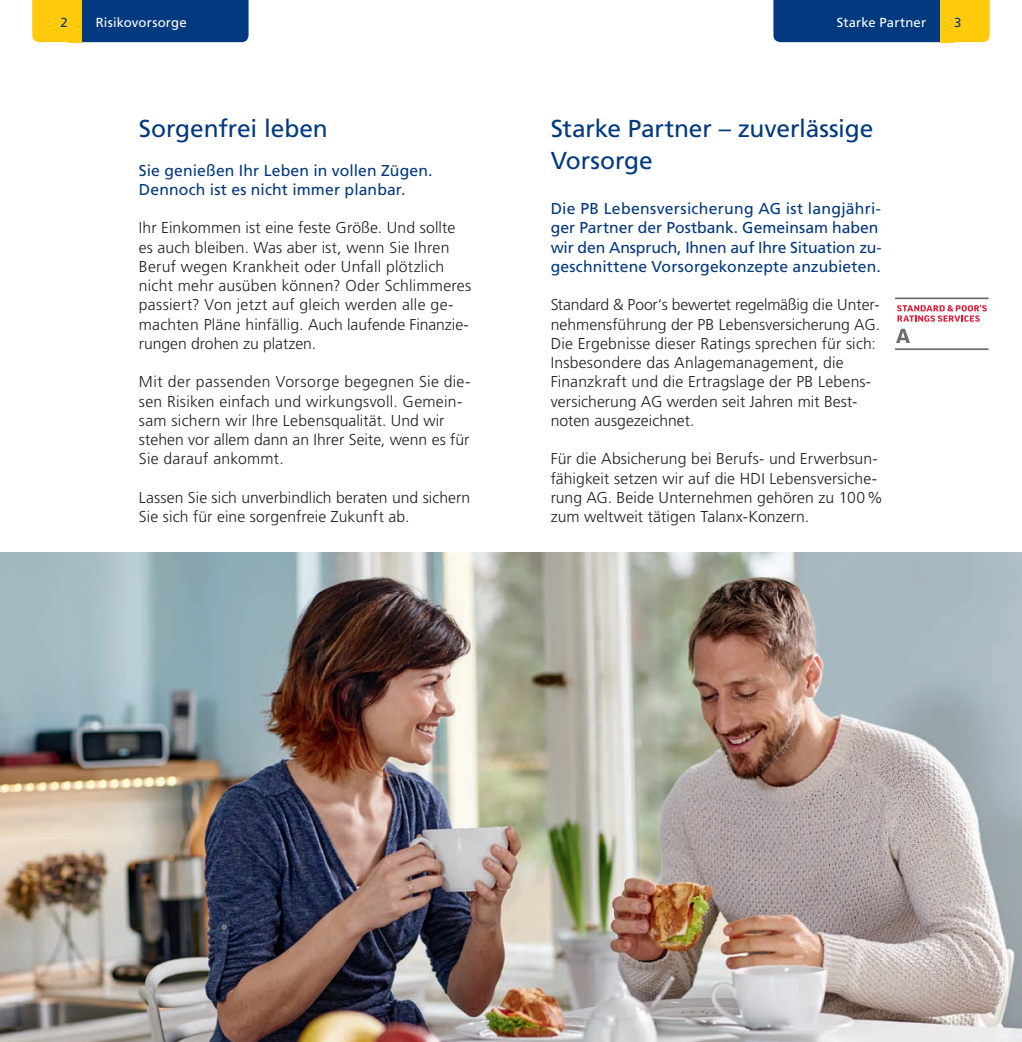
<style>
.page{position:relative;width:1022px;height:1042px;background:#fff}
.page>*{position:absolute;margin:0;border:0;box-sizing:border-box;transform-origin:0 0}
.t1{font:24.5px/31.5px "Frutiger LT Std";letter-spacing:-.005em;color:#03397e}
.t2{font:300 15.75px/19.2px "Frutiger LT Std";letter-spacing:.01em;color:#231f20}
.t3{font:15.75px/19.2px "Frutiger LT Std";letter-spacing:.005em;color:#03397e}
.t4{font:13.12px "Frutiger LT Std";letter-spacing:.015em;color:#fff}
.t5{font:13.12px "Frutiger LT Std";color:#03397e}
</style>
<div class="page">
<svg style="left:32px;top:0;width:217px;height:42px;background:#30536a"></svg>
<div style="left:68px;top:0;width:14px;height:42px;background:#feca0a"></div>
<svg style="left:773px;top:0;width:217px;height:42px;background:#30536a"></svg>
<div style="left:940px;top:0;width:14px;height:42px;background:#feca0a"></div>
<svg style="left:897px;top:305px;width:90px;height:17px"></svg>
<hr style="left:895px;top:297px;width:94px;height:2px;background:#6c6d70">
<hr style="left:895px;top:348px;width:94px;height:2px;background:#6c6d70">
<svg style="left:896px;top:329px;width:14px;height:14px"></svg>
<img style="left:511px;top:552px;width:511px;height:490px">
<img style="left:0;top:552px;width:511px;height:490px">
<p class="t5" style="left:61px;top:15px;width:9px">2</p>
<p class="t4" style="left:96px;top:15px;width:93px">Risikovorsorge</p>
<p class="t4" style="left:837px;top:15px;width:91px">Starke Partner</p>
<p class="t5" style="left:954px;top:15px;width:9px">3</p>
<h1 class="t1" style="left:139px;top:113px;width:191px">Sorgenfrei leben</h1>
<p class="t3" style="left:139px;top:160px;width:295px">Sie genießen Ihr Leben in vollen Zügen.<br>Dennoch ist es nicht immer planbar.</p>
<p class="t2" style="left:139px;top:218px;width:334px">Ihr Einkommen ist eine feste Größe. Und sollte es auch bleiben. Was aber ist, wenn Sie Ihren Beruf wegen Krankheit oder Unfall plötzlich nicht mehr ausüben können? Oder Schlimmeres passiert? Von jetzt auf gleich werden alle ge&shy;machten Pläne hinfällig. Auch laufende Finanzie&shy;rungen drohen zu platzen.</p>
<p class="t2" style="left:139px;top:372px;width:333px">Mit der passenden Vorsorge begegnen Sie die&shy;sen Risiken einfach und wirkungsvoll. Gemein&shy;sam sichern wir Ihre Lebensqualität. Und wir stehen vor allem dann an Ihrer Seite, wenn es für Sie darauf ankommt.</p>
<p class="t2" style="left:139px;top:488px;width:333px">Lassen Sie sich unverbindlich beraten und sichern<br>Sie sich für eine sorgenfreie Zukunft ab.</p>
<h1 class="t1" style="left:551px;top:113px;width:324px">Starke Partner – zuverlässige<br>Vorsorge</h1>
<p class="t3" style="left:551px;top:199px;width:333px">Die PB Lebensversicherung AG ist langjähri&shy;ger Partner der Postbank. Gemeinsam haben wir den Anspruch, Ihnen auf Ihre Situation zu&shy;geschnittene Vorsorgekonzepte anzubieten.</p>
<p class="t2" style="left:551px;top:295px;width:331px">Standard &amp; Poor‘s bewertet regelmäßig die Unter&shy;nehmensführung der PB Lebensversicherung AG.<br>Die Ergebnisse dieser Ratings sprechen für sich:<br>Insbesondere das Anlagemanagement, die Finanzkraft und die Ertragslage der PB Lebens&shy;versicherung AG werden seit Jahren mit Best&shy;noten ausgezeichnet.</p>
<p class="t2" style="left:551px;top:449px;width:334px">Für die Absicherung bei Berufs- und Erwerbsun&shy;fähigkeit setzen wir auf die HDI Lebensversiche&shy;rung AG. Beide Unternehmen gehören zu 100% zum weltweit tätigen Talanx-Konzern.</p>
</div>
